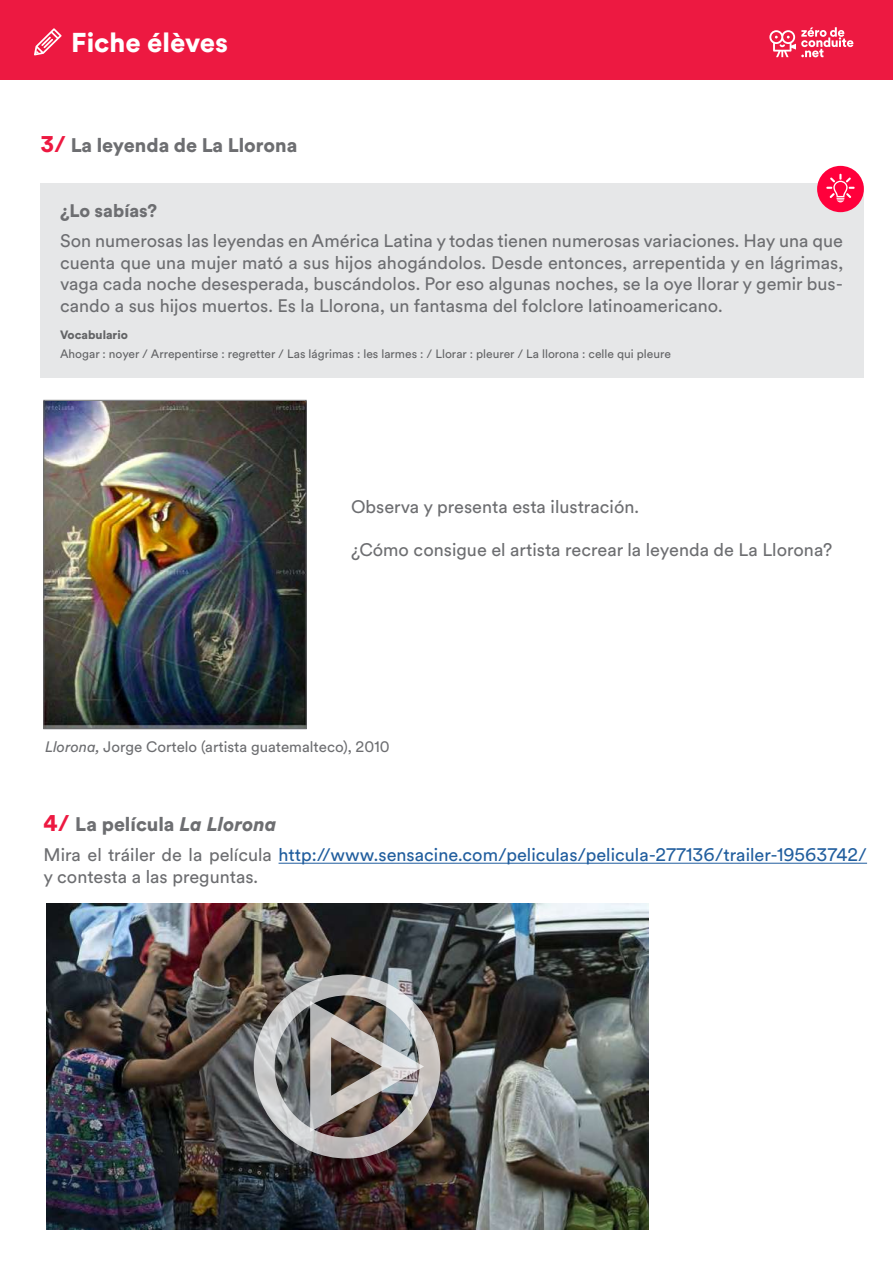
<style>
.page{position:relative;width:893px;height:1263px;background:#fff}
.page>*{position:absolute;margin:0;border:0;box-sizing:border-box;transform-origin:0 0}
.t1{font:900 27px "Circular Spotify Text";color:#fff}
.t2{font:900 19.5px "Circular Spotify Text";color:#6d6e71}
.t3{font:19.5px "Circular Std Black";color:#6d6e71}
.t4{font:18px/21.6px "Circular Spotify Text";color:#6d6e71;text-align:justify}
.t5{font:18px/21.6px "Circular Spotify Text";color:#215e9e}
.t6{font:900 18px "Circular Spotify Text";color:#6d6e71}
.t7{font:15px "Circular Spotify Text";color:#6d6e71}
.t8{font:12px "Circular Spotify Text";color:#636466}
.t9{font:900 12px "Circular Spotify Text";color:#636466}
.s1{font-size:22.5px;color:#ed1941}
.s2{font-style:italic}
.s3{font-family:"Circular Spotify Text";font-weight:900;font-size:22.5px;color:#ed1941}
.s4{font-family:"Circular Std Black Italic"}
.s5{color:#6d6e71}
</style>
<div class="page">
<div style="left:0;top:0;width:893px;height:80px;background:#ed1941"></div>
<svg style="left:34px;top:28px;width:28px;height:27px"></svg>
<svg style="left:769px;top:27px;width:84px;height:30px"></svg>
<div style="left:40px;top:183px;width:824px;height:195px;background:#e6e7e8"></div>
<hr style="left:279px;top:863px;width:588px;height:1px;background:#215e9e">
<img style="left:45px;top:402px;width:260px;height:325px">
<div style="left:43px;top:400px;width:264px;height:329px;border:1px solid #6d6e71"></div>
<img style="left:46px;top:904px;width:602px;height:325px">
<div style="left:254px;top:974px;width:186px;height:184px;border:21px solid #fff;border-radius:50%"></div>
<img style="left:300px;top:990px;width:132px;height:143px">
<div style="left:817px;top:166px;width:47px;height:46px;background:#ff003b;border-radius:50%"></div>
<svg style="left:826px;top:173px;width:29px;height:29px"></svg>
<h1 class="t1" style="left:71px;top:24px;width:158px">Fiche élèves</h1>
<p class="t2" style="left:40px;top:132px;width:258px"><span class="s1">3/</span> La leyenda de La Llorona</p>
<p class="t6" style="left:60px;top:198px;width:99px">¿Lo sabías?</p>
<p class="t4" style="left:60px;top:230px;width:785px">Son numerosas las leyendas en América Latina y todas tienen numerosas variaciones. Hay una que cuenta que una mujer mató a sus hijos ahogándolos. Desde entonces, arrepentida y en lágrimas, vaga cada noche desesperada, buscándolos. Por eso algunas noches, se la oye llorar y gemir bus&shy;cando a sus hijos muertos. Es la Llorona, un fantasma del folclore latinoamericano.</p>
<p class="t9" style="left:60px;top:326px;width:69px">Vocabulario</p>
<p class="t8" style="left:60px;top:345px;width:612px">Ahogar : noyer / Arrepentirse : regretter / Las lágrimas : les larmes : / Llorar : pleurer / La llorona : celle qui pleure</p>
<p class="t4" style="left:351px;top:496px;width:289px">Observa y presenta esta ilustración.</p>
<p class="t4" style="left:351px;top:540px;width:483px">¿Cómo consigue el artista recrear la leyenda de La Llorona?</p>
<p class="t7" style="left:45px;top:736px;width:346px"><span class="s2">Llorona,</span> Jorge Cortelo (artista guatemalteco), 2010</p>
<p class="t3" style="left:44px;top:811px;width:235px"><span class="s3">4/</span> La película <span class="s4">La Llorona</span></p>
<p class="t5" style="left:44px;top:845px;width:825px"><span class="s5">Mira el tráiler de la película</span> http://www.sensacine.com/peliculas/pelicula-277136/trailer-19563742/ <span class="s5">y contesta a las preguntas.</span></p>
</div>
